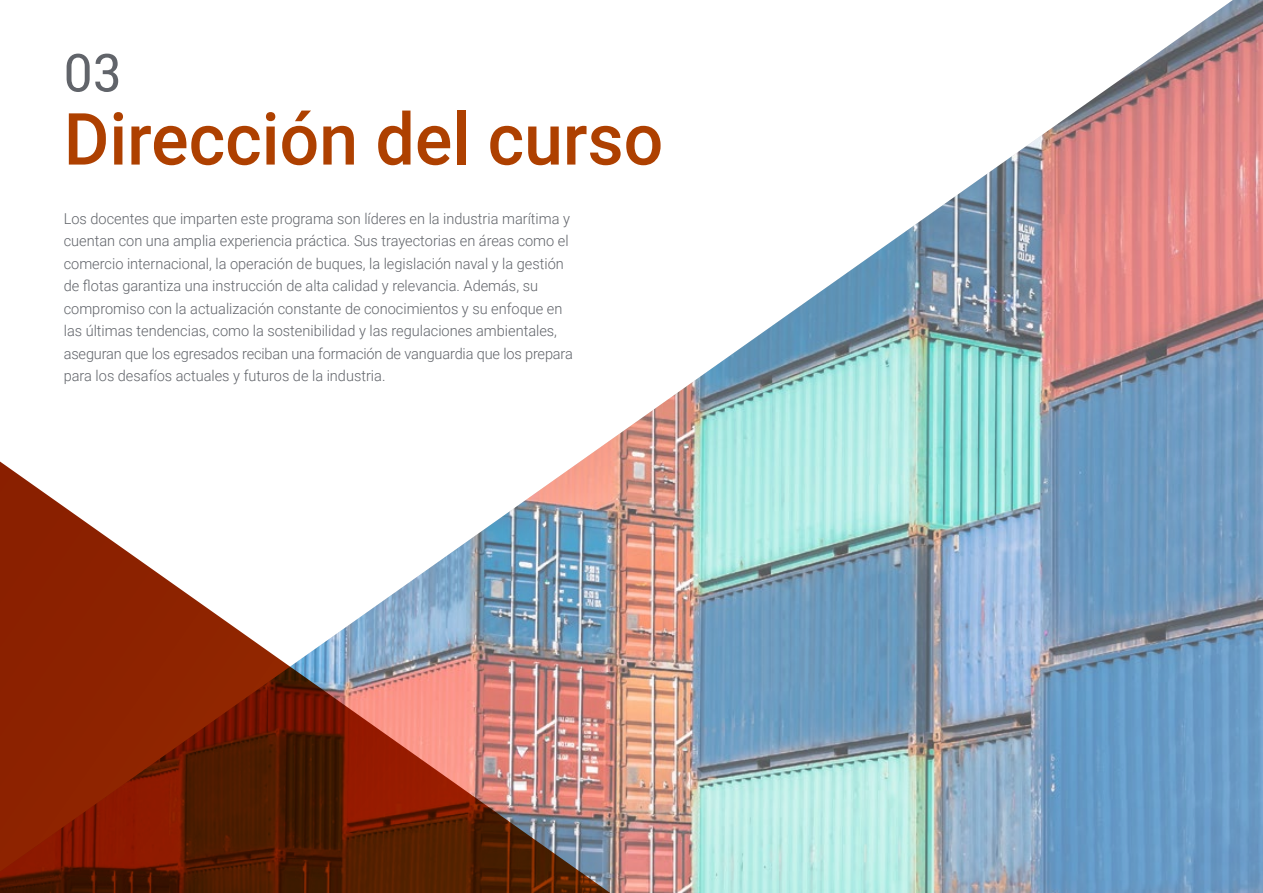
<style>
.page{position:relative;width:1263px;height:893px;background:#fff}
.page>*{position:absolute;margin:0;border:0;box-sizing:border-box;transform-origin:0 0}
.t1{font:500 72px "Roboto";color:#ae4000}
.t2{font:52.5px "Roboto";color:#61646a}
.t3{font:300 15px/22.5px "Roboto";color:#61646a}
</style>
<div class="page">
<img style="left:602px;top:0;width:661px;height:893px">
<img style="left:0;top:446px;width:640px;height:447px">
<h2 class="t2" style="left:64px;top:36px;width:59px">03</h2>
<h1 class="t1" style="left:64px;top:89px;width:601px">Dirección del curso</h1>
<p class="t3" style="left:64px;top:207px;width:511px">Los docentes que imparten este programa son líderes en la industria marítima y cuentan con una amplia experiencia práctica. Sus trayectorias en áreas como el comercio internacional, la operación de buques, la legislación naval y la gestión de flotas garantiza una instrucción de alta calidad y relevancia. Además, su compromiso con la actualización constante de conocimientos y su enfoque en las últimas tendencias, como la sostenibilidad y las regulaciones ambientales, aseguran que los egresados reciban una formación de vanguardia que los prepara para los desafíos actuales y futuros de la industria.</p>
</div>
